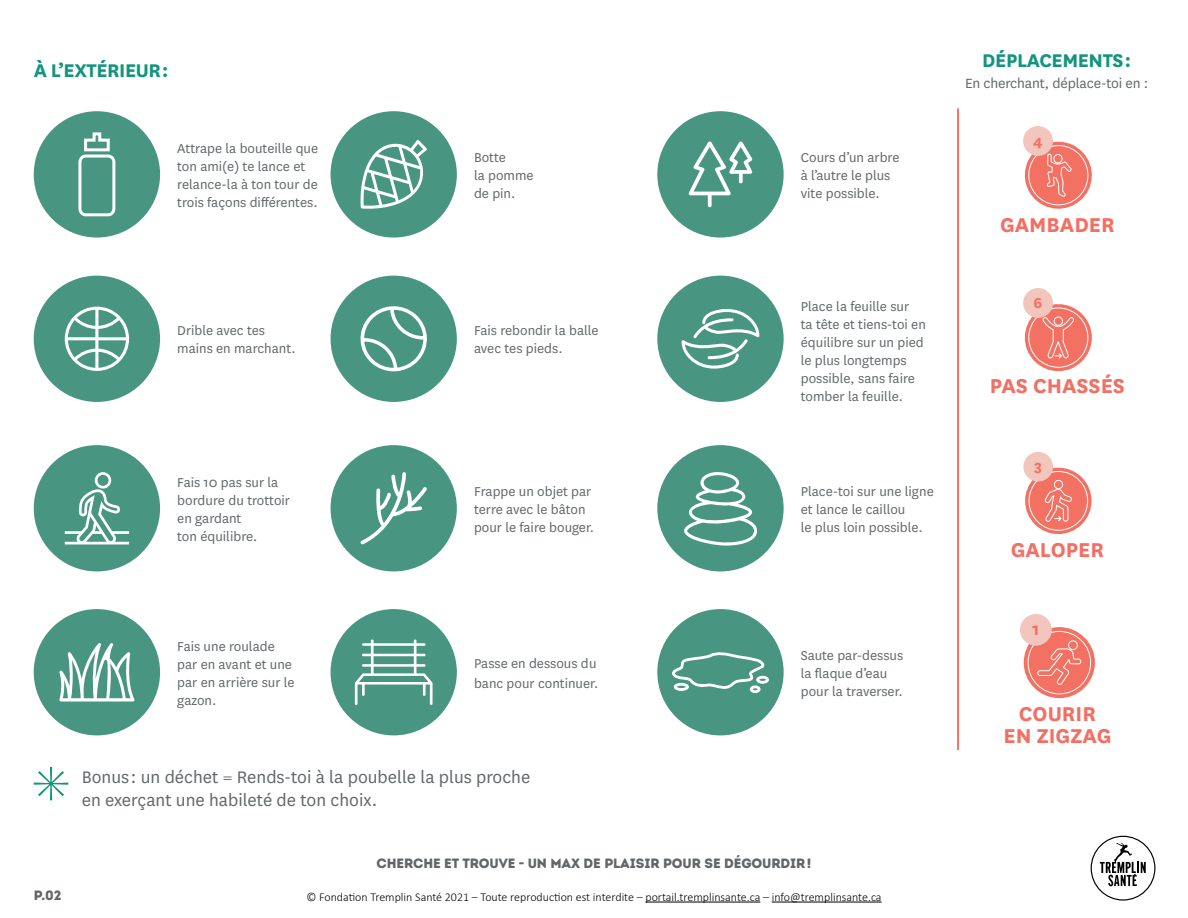
<style>
.page{position:relative;width:1188px;height:918px;background:#fff}
.page>*{position:absolute;margin:0;border:0;box-sizing:border-box;transform-origin:0 0}
.t1{font:700 23.4px/22.2px "National";color:#f36f64;text-align:center}
.t2{font:700 21.45px "National";letter-spacing:-.02em;color:#13957d}
.t3{font:19.5px/23.4px "National";color:#636769}
.t4{font:700 19.5px "National";color:#f37162}
.t5{font:700 16.95px "National";color:#f37162}
.t6{font:700 16.8px "National";color:#f37162}
.t7{font:15.6px "National";letter-spacing:-.01em;color:#636769}
.t8{font:15px/18px "National";color:#636769}
.t9{font:13.5px "Intro Rust Base";letter-spacing:-.01em;color:#626668}
.t10{font:300 12px "Calibri";color:#000}
</style>
<div class="page">
<hr style="left:645px;top:902px;width:115px;height:1px;background:#000">
<hr style="left:772px;top:902px;width:110px;height:1px;background:#000">
<svg style="left:1023px;top:126px;width:69px;height:83px"></svg>
<div style="left:1023px;top:126px;width:30px;height:30px;background:#f2c6bd;border-radius:50%"></div>
<svg style="left:1023px;top:304px;width:69px;height:68px"></svg>
<div style="left:1023px;top:288px;width:30px;height:30px;background:#f2c6bd;border-radius:50%"></div>
<svg style="left:1025px;top:467px;width:67px;height:67px"></svg>
<div style="left:1023px;top:452px;width:30px;height:29px;background:#f2c6bd;border-radius:50%"></div>
<div style="left:1024px;top:627px;width:71px;height:71px;background:#f37162;border-radius:50%"></div>
<svg style="left:1027px;top:631px;width:64px;height:64px"></svg>
<div style="left:1020px;top:614px;width:32px;height:32px;background:#f2c6bd;border-radius:50%"></div>
<svg style="left:34px;top:767px;width:34px;height:33px"></svg>
<div style="left:331px;top:276px;width:126px;height:126px;background:#489681;border-radius:50%"></div>
<svg style="left:360px;top:306px;width:67px;height:65px"></svg>
<div style="left:657px;top:276px;width:127px;height:126px;background:#489681;border-radius:50%"></div>
<svg style="left:682px;top:309px;width:77px;height:60px"></svg>
<div style="left:34px;top:276px;width:126px;height:126px;background:#489681;border-radius:50%"></div>
<svg style="left:65px;top:307px;width:64px;height:64px"></svg>
<div style="left:331px;top:445px;width:126px;height:126px;background:#489681;border-radius:50%"></div>
<svg style="left:360px;top:472px;width:67px;height:72px"></svg>
<div style="left:657px;top:445px;width:127px;height:126px;background:#489681;border-radius:50%"></div>
<svg style="left:684px;top:472px;width:73px;height:74px"></svg>
<div style="left:34px;top:445px;width:126px;height:126px;background:#489681;border-radius:50%"></div>
<svg style="left:65px;top:472px;width:64px;height:72px"></svg>
<div style="left:331px;top:609px;width:126px;height:126px;background:#489681;border-radius:50%"></div>
<svg style="left:355px;top:639px;width:78px;height:66px"></svg>
<div style="left:657px;top:609px;width:127px;height:126px;background:#489681;border-radius:50%"></div>
<svg style="left:672px;top:652px;width:97px;height:41px"></svg>
<div style="left:34px;top:609px;width:126px;height:126px;background:#489681;border-radius:50%"></div>
<svg style="left:59px;top:643px;width:75px;height:59px"></svg>
<div style="left:331px;top:111px;width:126px;height:127px;background:#489681;border-radius:50%"></div>
<svg style="left:360px;top:140px;width:67px;height:69px"></svg>
<div style="left:657px;top:111px;width:127px;height:127px;background:#489681;border-radius:50%"></div>
<svg style="left:689px;top:141px;width:63px;height:66px"></svg>
<div style="left:34px;top:111px;width:126px;height:127px;background:#489681;border-radius:50%"></div>
<svg style="left:78px;top:132px;width:38px;height:85px"></svg>
<hr style="left:957px;top:108px;width:2px;height:642px;background:#f37162">
<div style="left:1091px;top:836px;width:64px;height:65px;border:1px solid #000;border-radius:50%"></div>
<svg style="left:1100px;top:843px;width:46px;height:43px"></svg>
<h2 class="t2" style="left:34px;top:56px;width:136px">À L’EXTÉRIEUR :</h2>
<p class="t8" style="left:177px;top:139px;width:143px">Attrape la bouteille que ton ami(e) te lance et relance-la à ton tour de trois façons différentes.</p>
<p class="t8" style="left:177px;top:321px;width:120px">Drible avec tes mains en marchant.</p>
<p class="t8" style="left:177px;top:473px;width:114px">Fais 10 pas sur la bordure du trottoir en gardant<br>ton équilibre.</p>
<p class="t8" style="left:177px;top:637px;width:119px">Fais une roulade par en avant et une par en arrière sur le gazon.</p>
<p class="t8" style="left:474px;top:148px;width:61px">Botte<br>la pomme de pin.</p>
<p class="t8" style="left:801px;top:148px;width:100px">Cours d’un arbre à l’autre le plus vite possible.</p>
<p class="t8" style="left:474px;top:321px;width:126px">Fais rebondir la balle avec tes pieds.</p>
<p class="t8" style="left:801px;top:297px;width:127px">Place la feuille sur<br>ta tête et tiens-toi en équilibre sur un pied le plus longtemps possible, sans faire tomber la feuille.</p>
<p class="t8" style="left:474px;top:482px;width:122px">Frappe un objet par terre avec le bâton pour le faire bouger.</p>
<p class="t8" style="left:801px;top:482px;width:135px">Place-toi sur une ligne et lance le caillou<br>le plus loin possible.</p>
<p class="t8" style="left:474px;top:653px;width:126px;line-height:19.5px">Passe en dessous du banc pour continuer.</p>
<p class="t8" style="left:801px;top:646px;width:104px">Saute par-dessus la flaque d’eau pour la traverser.</p>
<h3 class="t3" style="left:82px;top:764px;width:450px">Bonus : un déchet = Rends-toi à la poubelle la plus proche en exerçant une habileté de ton choix.</h3>
<p class="t9" style="left:34px;top:887px;width:29px">P.02</p>
<p class="t9" style="left:377px;top:855px;width:436px">CHERCHE ET TROUVE - UN MAX DE PLAISIR POUR SE DÉGOURDIR!</p>
<p class="t10" style="left:306px;top:889px;width:577px">© Fondation Tremplin Santé 2021 – Toute reproduction est interdite – portail.tremplinsante.ca – info@tremplinsante.ca</p>
<h2 class="t2" style="left:982px;top:45px;width:150px">DÉPLACEMENTS :</h2>
<p class="t7" style="left:965px;top:73px;width:185px">En cherchant, déplace-toi en :</p>
<p class="t5" style="left:1033px;top:128px;width:11px">4</p>
<h1 class="t1" style="left:1000px;top:212px;width:116px">GAMBADER</h1>
<p class="t5" style="left:1034px;top:290px;width:10px">6</p>
<h1 class="t1" style="left:990px;top:373px;width:137px">PAS CHASSÉS</h1>
<p class="t6" style="left:1034px;top:454px;width:9px">3</p>
<h1 class="t1" style="left:1011px;top:537px;width:95px">GALOPER</h1>
<h3 class="t4" style="left:1032px;top:616px;width:9px">1</h3>
<h1 class="t1" style="left:1004px;top:701px;width:109px">COURIR<br>EN ZIGZAG</h1>
</div>
